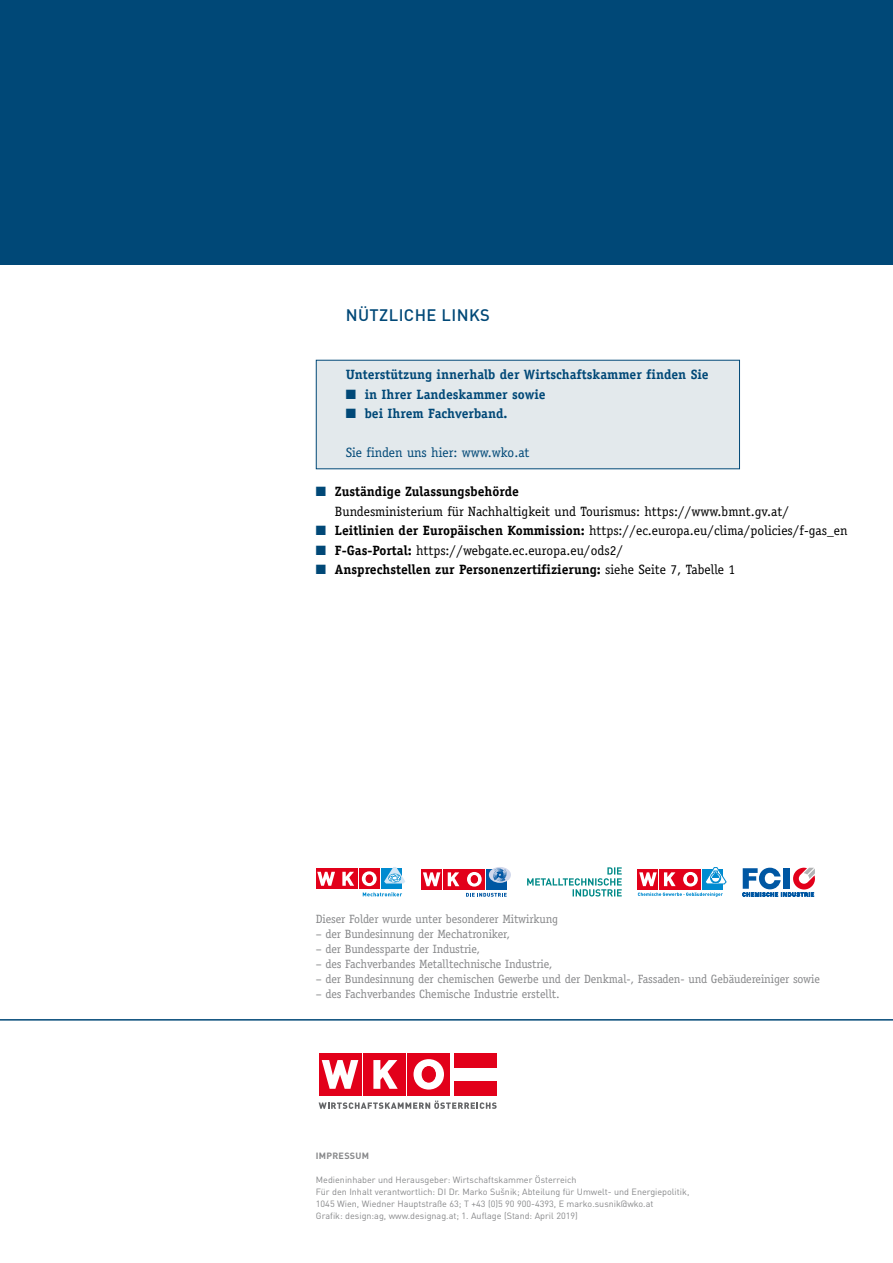
<style>
.page{position:relative;width:893px;height:1263px;background:#fff}
.page>*{position:absolute;margin:0;border:0;box-sizing:border-box;transform-origin:0 0}
.t1{font:500 16.5px "DIN Pro";letter-spacing:.025em;color:#004877}
.t2{font:13.5px/19.5px "Officina Serif";color:#000}
.t3{font:700 13.5px "Officina Serif";color:#004877}
.t4{font:700 13.5px "Officina Serif";color:#000}
.t5{font:13.5px "Officina Serif";color:#004877}
.t6{font:12px "Officina Serif";letter-spacing:-.01em;color:#87888a}
.t7{font:9px/12px "DIN Pro";color:#87888a}
.t8{font:700 9px "DIN Pro";letter-spacing:.03em;color:#87888a}
.s1{color:#004877}
.s2{font-weight:700}
.s3{font-weight:400}
</style>
<div class="page">
<div style="left:316px;top:360px;width:424px;height:109px;background:#e3e9ec"></div>
<hr style="left:0;top:264px;width:893px;height:1px;background:#009ee0">
<div style="left:408px;top:1053px;width:42px;height:43px;background:#e2001a"></div>
<div style="left:363px;top:1053px;width:43px;height:43px;background:#e2001a"></div>
<svg style="left:319px;top:1100px;width:178px;height:9px"></svg>
<svg style="left:373px;top:1060px;width:25px;height:29px"></svg>
<div style="left:319px;top:1053px;width:42px;height:43px;background:#e2001a"></div>
<svg style="left:322px;top:1060px;width:36px;height:29px"></svg>
<div style="left:454px;top:1053px;width:42px;height:15px;background:#e2001a"></div>
<div style="left:454px;top:1082px;width:42px;height:14px;background:#e2001a"></div>
<svg style="left:413px;top:1059px;width:31px;height:30px"></svg>
<div style="left:422px;top:1066px;width:13px;height:16px;background:#e2001a;border-radius:50%"></div>
<div style="left:422px;top:1066px;width:14px;height:16px;border:1px solid #e2001a;border-radius:50%"></div>
<hr style="left:0;top:1019px;width:893px;height:1px;background:#004877">
<div style="left:0;top:0;width:893px;height:264px;background:#004877"></div>
<div style="left:680px;top:869px;width:21px;height:20px;background:#e2001a"></div>
<div style="left:659px;top:869px;width:20px;height:20px;background:#e2001a"></div>
<svg style="left:664px;top:872px;width:12px;height:14px"></svg>
<div style="left:638px;top:869px;width:20px;height:20px;background:#e2001a"></div>
<svg style="left:639px;top:872px;width:18px;height:14px"></svg>
<div style="left:703px;top:869px;width:20px;height:20px;background:#008bd0"></div>
<svg style="left:683px;top:872px;width:15px;height:14px"></svg>
<div style="left:687px;top:875px;width:7px;height:8px;background:#e2001a;border-radius:50%"></div>
<div style="left:687px;top:875px;width:7px;height:8px;border:1px solid #e2001a;border-radius:50%"></div>
<svg style="left:638px;top:892px;width:85px;height:5px"></svg>
<svg style="left:706px;top:867px;width:20px;height:17px"></svg>
<svg style="left:742px;top:868px;width:73px;height:28px"></svg>
<svg style="left:466px;top:893px;width:41px;height:4px"></svg>
<div style="left:464px;top:869px;width:20px;height:21px;background:#e2001a"></div>
<div style="left:443px;top:869px;width:20px;height:21px;background:#e2001a"></div>
<svg style="left:448px;top:872px;width:11px;height:14px"></svg>
<div style="left:421px;top:869px;width:21px;height:21px;background:#e2001a"></div>
<svg style="left:423px;top:872px;width:17px;height:14px"></svg>
<div style="left:486px;top:869px;width:21px;height:21px;background:#0057a3"></div>
<svg style="left:467px;top:872px;width:15px;height:14px"></svg>
<div style="left:471px;top:875px;width:6px;height:8px;background:#e2001a;border-radius:50%"></div>
<div style="left:471px;top:875px;width:7px;height:8px;border:1px solid #e2001a;border-radius:50%"></div>
<div style="left:489px;top:867px;width:22px;height:16px;background:#d3d9ec;border-radius:50%"></div>
<svg style="left:492px;top:867px;width:15px;height:15px"></svg>
<div style="left:359px;top:869px;width:20px;height:20px;background:#e2001a"></div>
<div style="left:337px;top:869px;width:21px;height:20px;background:#e2001a"></div>
<svg style="left:342px;top:872px;width:12px;height:14px"></svg>
<svg style="left:316px;top:869px;width:20px;height:20px"></svg>
<svg style="left:317px;top:872px;width:18px;height:14px"></svg>
<svg style="left:382px;top:869px;width:20px;height:20px"></svg>
<svg style="left:362px;top:871px;width:15px;height:15px"></svg>
<div style="left:366px;top:875px;width:6px;height:7px;background:#e2001a;border-radius:50%"></div>
<div style="left:366px;top:875px;width:7px;height:8px;border:1px solid #e2001a;border-radius:50%"></div>
<svg style="left:363px;top:892px;width:39px;height:4px"></svg>
<svg style="left:384px;top:867px;width:21px;height:16px"></svg>
<svg style="left:527px;top:867px;width:95px;height:29px"></svg>
<h1 class="t1" style="left:346px;top:304px;width:146px">NÜTZLICHE LINKS</h1>
<p class="t3" style="left:346px;top:366px;width:364px">Unterstützung innerhalb der Wirtschaftskammer finden Sie</p>
<p class="t3" style="left:346px;top:386px;width:202px">■ in Ihrer Landeskammer sowie</p>
<p class="t3" style="left:346px;top:405px;width:163px">■ bei Ihrem Fachverband.</p>
<p class="t5" style="left:346px;top:445px;width:185px">Sie finden uns hier: www.wko.at</p>
<p class="t2" style="left:335px;top:482px;width:456px;text-indent:-19px"><span class="s1">■</span> <span class="s2">Zuständige Zulassungsbehörde<br></span>Bundesministerium für Nachhaltigkeit und Tourismus: https://www.bmnt.gv.at/</p>
<p class="t2" style="left:316px;top:521px;width:533px"><span class="s1">■</span> <span class="s2">Leitlinien der Europäischen Kommission:</span> https://ec.europa.eu/clima/policies/f-gas_en</p>
<p class="t2" style="left:316px;top:540px;width:309px"><span class="s1">■</span> <span class="s2">F-Gas-Portal:</span> https://webgate.ec.europa.eu/ods2/</p>
<p class="t4" style="left:316px;top:561px;width:421px"><span class="s1">■</span> Ansprechstellen zur Personenzertifizierung: <span class="s3">siehe Seite 7, Tabelle 1</span></p>
<p class="t6" style="left:316px;top:912px;width:244px">Dieser Folder wurde unter besonderer Mitwirkung</p>
<p class="t6" style="left:316px;top:927px;width:196px">– der Bundesinnung der Mechatroniker,</p>
<p class="t6" style="left:316px;top:942px;width:166px">– der Bundessparte der Industrie,</p>
<p class="t6" style="left:316px;top:957px;width:238px">– des Fachverbandes Metalltechnische Industrie,</p>
<p class="t6" style="left:316px;top:972px;width:505px">– der Bundesinnung der chemischen Gewerbe und der Denkmal-, Fassaden- und Gebäudereiniger sowie</p>
<p class="t6" style="left:316px;top:987px;width:245px">– des Fachverbandes Chemische Industrie erstellt.</p>
<p class="t8" style="left:316px;top:1149px;width:55px">IMPRESSUM</p>
<p class="t7" style="left:316px;top:1173px;width:375px">Medieninhaber und Herausgeber: Wirtschaftskammer Österreich<br>Für den Inhalt verantwortlich: DI Dr. Marko Sušnik; Abteilung für Umwelt- und Energiepolitik, 1045 Wien, Wiedner Hauptstraße 63; T +43 (0)5 90 900-4393, E marko.susnik@wko.at<br>Grafik: design:ag, www.designag.at; 1. Auflage (Stand: April 2019)</p>
</div>
